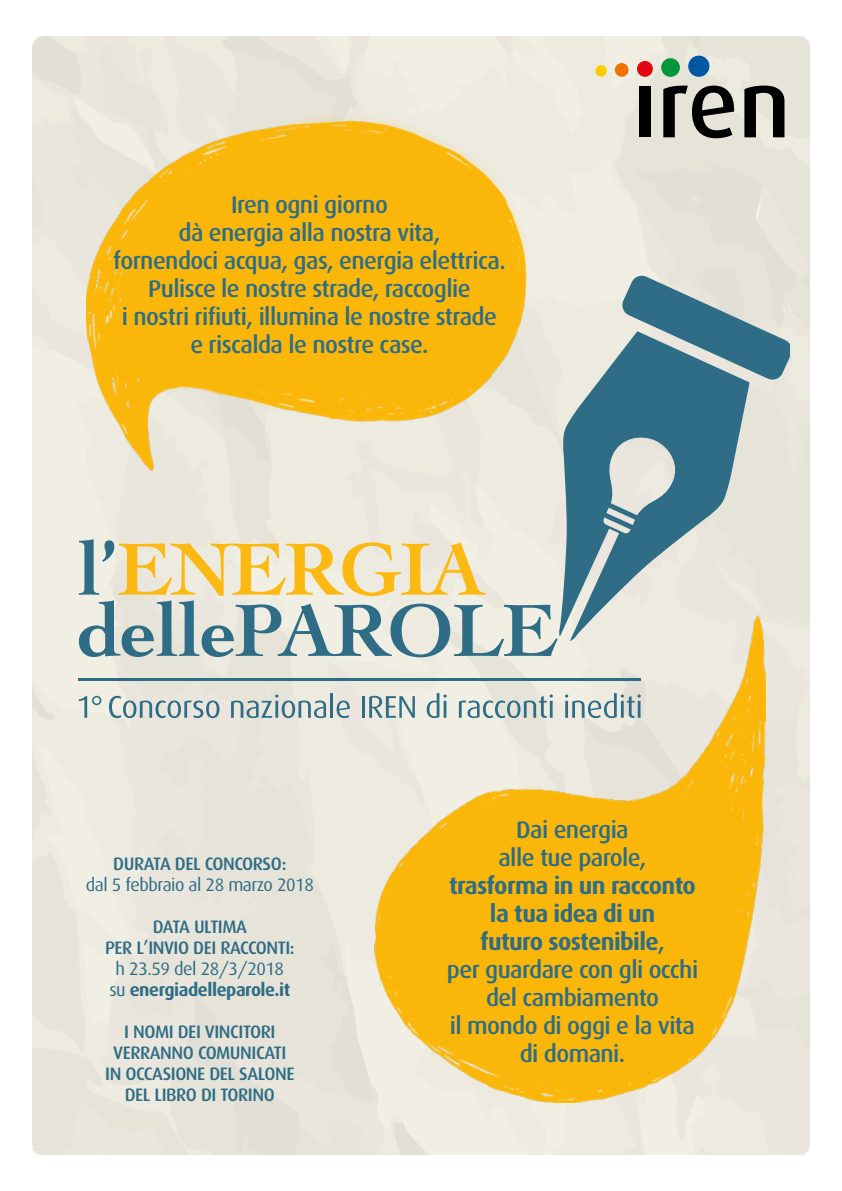
<style>
.page{position:relative;width:842px;height:1191px;background:#fff}
.page>*{position:absolute;margin:0;border:0;box-sizing:border-box;transform-origin:0 0}
.t1{font:500 24px/28px "Dax";letter-spacing:-.025em;color:#2e6d85;text-align:center}
.t2{font:500 18.1px/21.1px "Dax";letter-spacing:-.025em;color:#2e6d85;text-align:center}
.t3{font:700 18.1px/21.1px "Dax";letter-spacing:-.025em;color:#2e6d85;text-align:center}
.t4{font:18.1px "Dax";letter-spacing:-.025em;color:#2e6d85}
.s1{font-weight:400}
.s2{font-weight:700}
</style>
<div class="page">
<div style="left:32px;top:36px;width:778px;height:1119px;background:#eae6dd"></div>
<img style="left:86px;top:109px;width:679px;height:993px">
<div style="left:639px;top:86px;width:12px;height:51px;background:#000"></div>
<svg style="left:663px;top:85px;width:71px;height:53px;background:#777671"></svg>
<svg style="left:744px;top:86px;width:40px;height:51px;background:#5d5b57"></svg>
<div style="left:688px;top:56px;width:21px;height:21px;background:#0058a2;border-radius:50%"></div>
<div style="left:661px;top:58px;width:19px;height:19px;background:#00973a;border-radius:50%"></div>
<div style="left:637px;top:61px;width:16px;height:16px;background:#e30613;border-radius:50%"></div>
<div style="left:615px;top:63px;width:13px;height:14px;background:#ee7203;border-radius:50%"></div>
<div style="left:595px;top:65px;width:12px;height:12px;background:#fc0;border-radius:50%"></div>
<svg style="left:621px;top:276px;width:168px;height:105px;background:#8aa8af"></svg>
<svg style="left:559px;top:331px;width:191px;height:310px;background:#87a7af"></svg>
<svg style="left:79px;top:696px;width:22px;height:22px"></svg>
<svg style="left:109px;top:696px;width:110px;height:22px;background:#b4c4c4"></svg>
<svg style="left:231px;top:694px;width:95px;height:24px;background:#b5c4c4"></svg>
<hr style="left:330px;top:693px;width:3px;height:25px;background:#2e6d85">
<svg style="left:337px;top:700px;width:13px;height:18px"></svg>
<hr style="left:362px;top:696px;width:3px;height:22px;background:#2e6d85">
<svg style="left:369px;top:696px;width:46px;height:22px"></svg>
<svg style="left:427px;top:693px;width:20px;height:25px"></svg>
<svg style="left:459px;top:694px;width:94px;height:24px;background:#b7c6c5"></svg>
<svg style="left:565px;top:693px;width:76px;height:25px;background:#b3c3c4"></svg>
<svg style="left:79px;top:539px;width:479px;height:118px;background:#cecfb8"></svg>
<hr style="left:78px;top:678px;width:563px;height:2px;background:#2e6d85">
<p class="t1" style="left:113px;top:191px;width:394px">Iren ogni giorno<br>dà energia alla nostra vita,<br>fornendoci acqua, gas, energia elettrica.<br>Pulisce le nostre strade, raccoglie<br>i nostri rifiuti, illumina le nostre strade e riscalda le nostre case.</p>
<p class="t2" style="left:113px;top:853px;width:175px">DURATA DEL CONCORSO:</p>
<p class="t4" style="left:86px;top:874px;width:229px">dal 5 febbraio al 28 marzo 2018</p>
<p class="t2" style="left:105px;top:916px;width:191px">DATA ULTIMA<br>PER L’INVIO DEI RACCONTI:</p>
<p class="t3" style="left:109px;top:958px;width:182px"><span class="s1">h 23.59 del 28/3/2018 su</span> energiadelleparole.it</p>
<p class="t2" style="left:105px;top:1021px;width:191px">I NOMI DEI VINCITORI<br>VERRANNO COMUNICATI<br>IN OCCASIONE DEL SALONE<br>DEL LIBRO DI TORINO</p>
<p class="t1" style="left:498px;top:816px;width:150px">Dai energia alle tue parole,</p>
<p class="t1" style="left:447px;top:872px;width:253px"><span class="s2">trasforma in un racconto la tua idea di un<br>futuro sostenibile</span>,<br>per guardare con gli occhi del cambiamento<br>il mondo di oggi e la vita di domani.</p>
</div>
